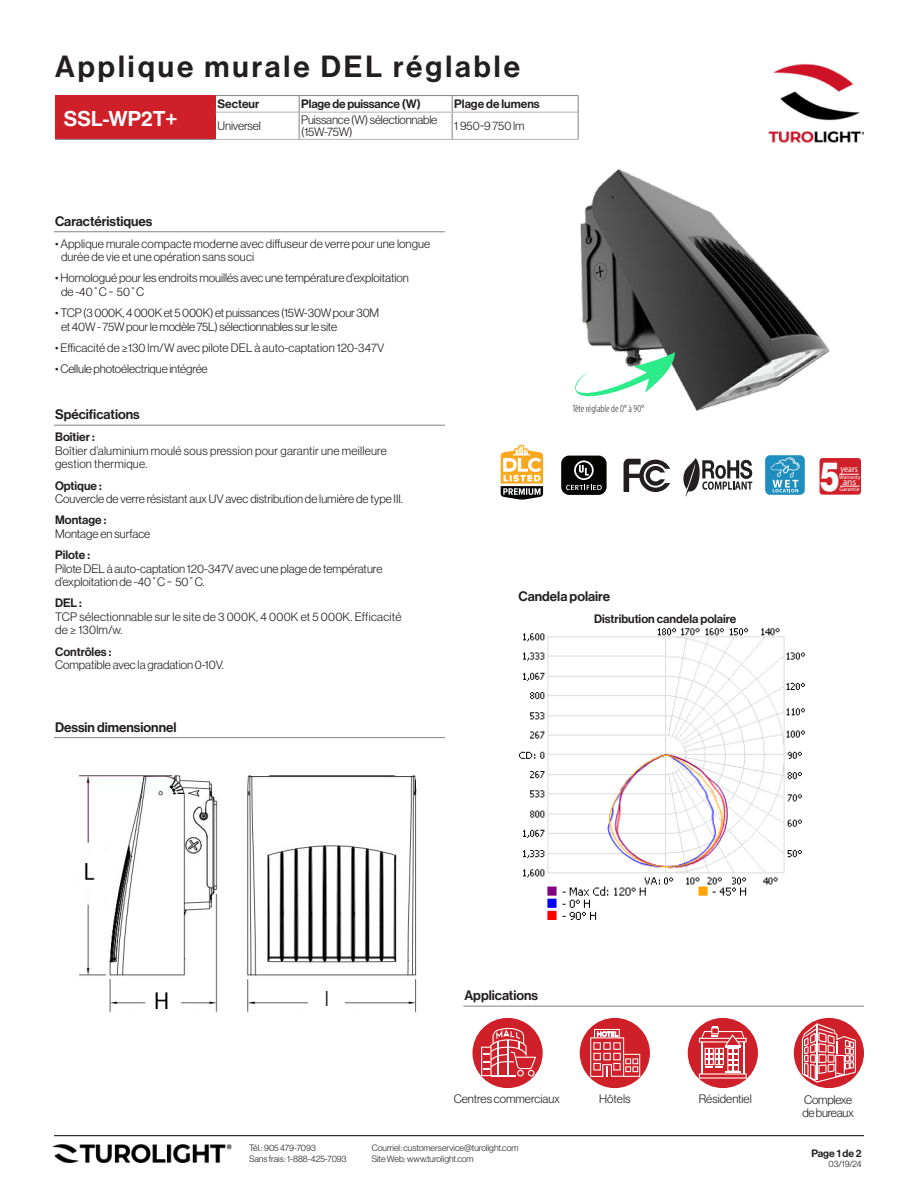
<style>
.page{position:relative;width:918px;height:1188px;background:#fff}
.page>*{position:absolute;margin:0;border:0;box-sizing:border-box;transform-origin:0 0}
.t1{font:41.25px "N Haas Grotesk DS Pro 95 Blk";color:#fff;scale:.73 1}
.t2{font:30px "N Haas Grotesk DS Pro 65 Md";letter-spacing:.1em;color:#231f20}
.t3{font:21px "N Haas Grotesk DS Pro 65 Md";color:#fff}
.comment{font:21px "N Haas Grotesk DS Pro 55 Rg";color:#231f20;scale:.83 1}
.Table_Feature_Header{font:13.5px "N Haas Grotesk DS Pro 65 Md";color:#231f20}
.Header3{font:13.5px "N Haas Grotesk DS Pro 65 Md";color:#231f20}
.Table_Feature_Basic{font:12px/13.5px "N Haas Grotesk DS Pro 45 Lt";color:#231f20}
.Table_Feature_Basic-2{font:12px/13.5px "N Haas Grotesk DS Pro 45 Lt";letter-spacing:.02em;color:#231f20}
.Header3-2{font:12px "N Haas Grotesk DS Pro 65 Md";color:#231f20}
.Table_Feature_Basic-3{font:12px "N Haas Grotesk DS Pro 65 Md";color:#231f20}
.comment-2{font:12px "N Haas Grotesk DS Pro 45 Lt";color:#231f20}
.comment-3{font:12px/13.5px "N Haas Grotesk DS Pro 45 Lt";letter-spacing:-.02em;color:#231f20}
.comment-4{font:300 condensed 10.5px "Myriad Pro";color:#231f20}
.t4{font:10.5px "N Haas Grotesk DS Pro 65 Md";color:#231f20}
.t5{font:9.6px "Myriad Pro";color:#fff;scale:.84 1}
.t6{font:9.6px "Myriad Pro";color:#fff}
.t7{font:9px/10.8px "N Haas Grotesk DS Pro 45 Lt";color:#231f20}
.t8{font:5.55px "Myriad Pro";color:#fff}
</style>
<div class="page">
<img style="left:769px;top:63px;width:95px;height:80px">
<div style="left:55px;top:96px;width:160px;height:43px;background:#cf2029"></div>
<hr style="left:55px;top:139px;width:160px;height:1px;background:#7f8188">
<hr style="left:215px;top:95px;width:84px;height:1px;background:#808285">
<hr style="left:299px;top:95px;width:153px;height:1px;background:#808285">
<hr style="left:452px;top:95px;width:126px;height:1px;background:#808285">
<svg style="left:299px;top:96px;width:1px;height:43px"></svg>
<svg style="left:452px;top:96px;width:1px;height:43px"></svg>
<svg style="left:578px;top:96px;width:1px;height:43px"></svg>
<hr style="left:215px;top:112px;width:84px;height:1px;background:#b0b1b5">
<hr style="left:299px;top:112px;width:153px;height:1px;background:#b0b1b5">
<hr style="left:452px;top:112px;width:126px;height:1px;background:#b0b1b5">
<hr style="left:215px;top:139px;width:84px;height:1px;background:#b0b1b5">
<hr style="left:299px;top:139px;width:153px;height:1px;background:#b0b1b5">
<hr style="left:452px;top:139px;width:126px;height:1px;background:#b0b1b5">
<img style="left:53px;top:1145px;width:179px;height:17px">
<hr style="left:54px;top:1135px;width:810px;height:1px;background:#231f20">
<hr style="left:54px;top:231px;width:391px;height:1px;background:#808285">
<hr style="left:54px;top:425px;width:391px;height:1px;background:#808285">
<hr style="left:54px;top:737px;width:391px;height:1px;background:#808285">
<hr style="left:463px;top:1006px;width:401px;height:1px;background:#808285">
<div style="left:820px;top:458px;width:41px;height:37px;background:#cf202a;border-radius:3px"></div>
<svg style="left:840px;top:486px;width:20px;height:1px"></svg>
<svg style="left:839px;top:474px;width:20px;height:1px"></svg>
<div style="left:765px;top:455px;width:40px;height:40px;background:#1e8ebf;border-radius:5px"></div>
<svg style="left:770px;top:457px;width:30px;height:35px"></svg>
<svg style="left:501px;top:445px;width:43px;height:55px"></svg>
<svg style="left:624px;top:459px;width:46px;height:33px"></svg>
<svg style="left:683px;top:458px;width:69px;height:38px"></svg>
<div style="left:561px;top:456px;width:46px;height:39px;background:#040503;border-radius:8px"></div>
<svg style="left:566px;top:460px;width:36px;height:30px"></svg>
<div style="left:794px;top:1018px;width:70px;height:70px;background:#cf2029;border-radius:50%"></div>
<svg style="left:802px;top:1024px;width:54px;height:58px"></svg>
<div style="left:472px;top:1018px;width:71px;height:70px;background:#cf2029;border-radius:50%"></div>
<svg style="left:481px;top:1026px;width:55px;height:51px"></svg>
<div style="left:580px;top:1018px;width:70px;height:70px;background:#cf2029;border-radius:50%"></div>
<svg style="left:590px;top:1029px;width:50px;height:48px"></svg>
<div style="left:688px;top:1018px;width:70px;height:70px;background:#cf2029;border-radius:50%"></div>
<svg style="left:699px;top:1026px;width:48px;height:53px"></svg>
<img style="left:580px;top:169px;width:250px;height:242px">
<svg style="left:575px;top:352px;width:100px;height:49px"></svg>
<img style="left:519px;top:628px;width:286px;height:292px">
<img style="left:79px;top:775px;width:338px;height:238px">
<div style="left:310px;top:990px;width:33px;height:21px;background:#fff"></div>
<h2 class="t2" style="left:55px;top:49px;width:467px">Applique murale DEL réglable</h2>
<h3 class="t3" style="left:64px;top:106px;width:115px">SSL-WP2T+</h3>
<p class="Header3-2" style="left:218px;top:97px;width:43px">Secteur</p>
<p class="Header3-2" style="left:301px;top:97px;width:121px">Plage de puissance (W)</p>
<p class="Header3-2" style="left:454px;top:97px;width:87px">Plage de lumens</p>
<p class="Table_Feature_Basic" style="left:218px;top:119px;width:45px">Universel</p>
<p class="Table_Feature_Basic" style="left:301px;top:114px;width:138px;line-height:12px">Puissance (W) sélectionnable (15W-75W)</p>
<p class="Table_Feature_Basic" style="left:454px;top:119px;width:72px">1 950~9 750 lm</p>
<p class="Table_Feature_Header" style="left:55px;top:213px;width:99px">Caractéristiques</p>
<p class="Table_Feature_Basic" style="left:61px;top:237px;width:371px;text-indent:-6px">• Applique murale compacte moderne avec diffuseur de verre pour une longue durée de vie et une opération sans souci</p>
<p class="Table_Feature_Basic" style="left:61px;top:271px;width:349px;text-indent:-6px">• Homologué pour les endroits mouillés avec une température d’exploitation de -40˚C ~ 50˚C</p>
<p class="Table_Feature_Basic" style="left:61px;top:306px;width:320px;text-indent:-6px">• TCP (3 000K, 4 000K et 5 000K) et puissances (15W-30W pour 30M et 40W - 75W pour le modèle 75L) sélectionnables sur le site</p>
<p class="Table_Feature_Basic" style="left:55px;top:341px;width:331px">• Efficacité de ≥130 lm/W avec pilote DEL à auto-captation 120-347V</p>
<p class="Table_Feature_Basic" style="left:55px;top:362px;width:154px">• Cellule photoélectrique intégrée</p>
<p class="Table_Feature_Header" style="left:55px;top:407px;width:86px">Spécifications</p>
<p class="Table_Feature_Basic-3" style="left:55px;top:430px;width:41px">Boîtier :</p>
<p class="Table_Feature_Basic-2" style="left:55px;top:444px;width:333px">Boîtier d’aluminium moulé sous pression pour garantir une meilleure gestion thermique.</p>
<p class="Table_Feature_Basic-3" style="left:55px;top:479px;width:48px">Optique :</p>
<p class="Table_Feature_Basic" style="left:55px;top:492px;width:349px">Couvercle de verre résistant aux UV avec distribution de lumière de type III.</p>
<p class="Table_Feature_Basic-3" style="left:55px;top:513px;width:53px">Montage :</p>
<p class="Table_Feature_Basic" style="left:55px;top:527px;width:97px">Montage en surface</p>
<p class="Table_Feature_Basic-3" style="left:55px;top:548px;width:36px">Pilote :</p>
<p class="Table_Feature_Basic" style="left:55px;top:562px;width:329px">Pilote DEL à auto-captation 120-347V avec une plage de température d’exploitation de -40˚C ~ 50˚C.</p>
<p class="Table_Feature_Basic-3" style="left:55px;top:596px;width:28px">DEL :</p>
<p class="Table_Feature_Basic-2" style="left:55px;top:610px;width:348px">TCP sélectionnable sur le site de 3 000K, 4 000K et 5 000K. Efficacité de ≥ 130lm/w.</p>
<p class="Table_Feature_Basic-3" style="left:55px;top:645px;width:58px">Contrôles :</p>
<p class="Table_Feature_Basic" style="left:55px;top:658px;width:170px">Compatible avec la gradation 0-10V.</p>
<p class="Table_Feature_Header" style="left:55px;top:719px;width:123px">Dessin dimensionnel</p>
<p class="comment-4" style="left:572px;top:402px;width:73px">Tête réglable de 0° à 90°</p>
<p class="Header3" style="left:519px;top:588px;width:93px">Candela polaire</p>
<p class="Header3-2" style="left:594px;top:612px;width:144px">Distribution candela polaire</p>
<h1 class="t1" style="left:820px;top:452px;width:28px">5</h1>
<p class="t5" style="left:841px;top:463px;width:22px">years</p>
<p class="t8" style="left:839px;top:473px;width:23px">Warranty</p>
<p class="t6" style="left:843px;top:476px;width:15px">ans</p>
<p class="t8" style="left:840px;top:486px;width:22px">Garantie</p>
<p class="comment" style="left:325px;top:987px;width:6px">l</p>
<p class="Table_Feature_Header" style="left:464px;top:988px;width:75px">Applications</p>
<p class="comment-2" style="left:454px;top:1092px;width:108px">Centres commerciaux</p>
<p class="Table_Feature_Basic" style="left:599px;top:1092px;width:33px">Hôtels</p>
<p class="comment-2" style="left:699px;top:1092px;width:54px">Résidentiel</p>
<p class="comment-3" style="left:802px;top:1093px;width:53px">Complexe de bureaux</p>
<p class="t7" style="left:249px;top:1143px;width:99px">Tél. : 905 479-7093<br>Sans frais : 1-888-425-7093</p>
<p class="t7" style="left:372px;top:1143px;width:148px">Courriel : customerservice@turolight.com<br>Site Web : www.turolight.com</p>
<p class="t4" style="left:811px;top:1147px;width:52px">Page 1 de 2</p>
<p class="t7" style="left:829px;top:1159px;width:35px">03/19/24</p>
</div>
